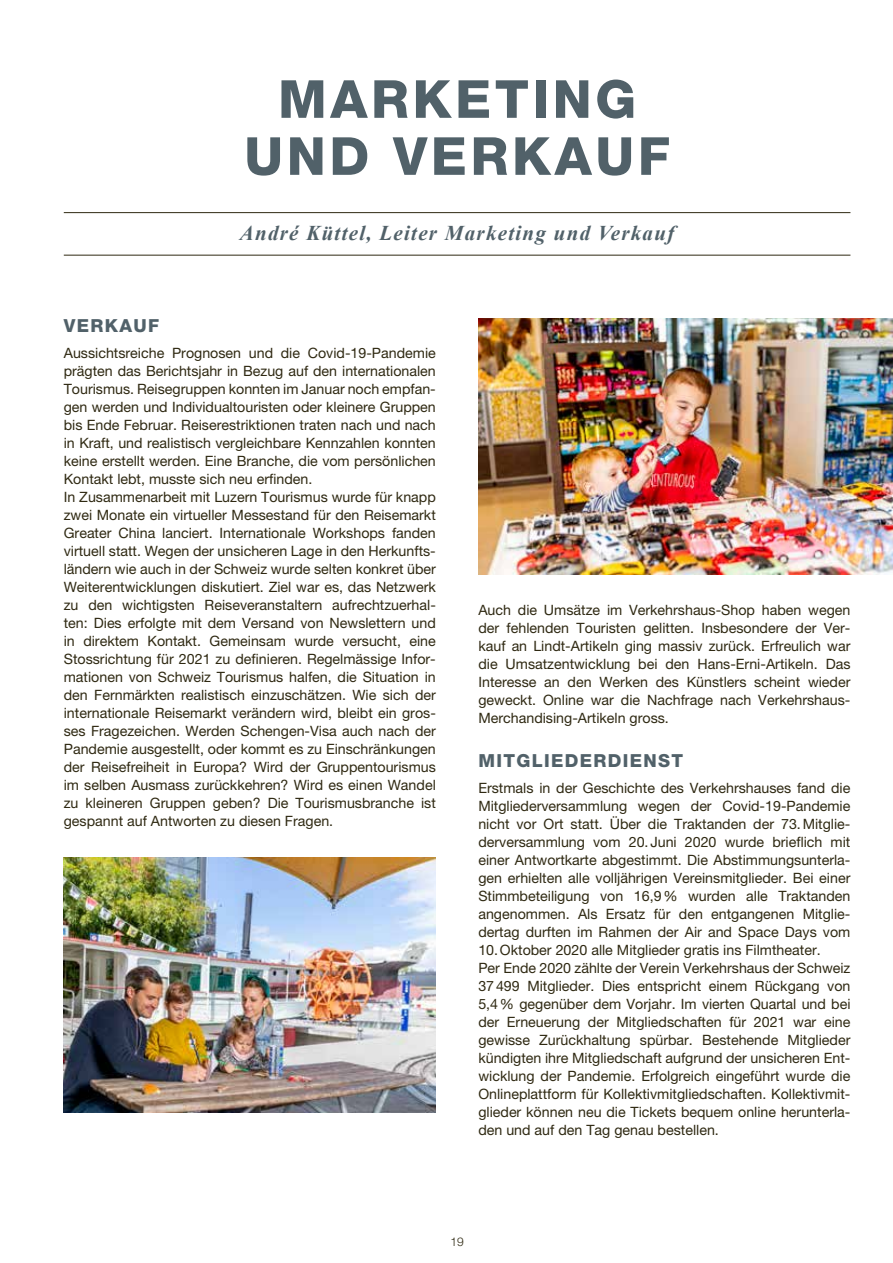
<style>
.page{position:relative;width:893px;height:1263px;background:#fff}
.page>*{position:absolute;margin:0;border:0;box-sizing:border-box;transform-origin:0 0}
.t1{font:800 52.5px/57px "Helvetica Neue LT Std";letter-spacing:.07em;color:#516169;text-align:center}
.t2{font:italic 700 21px "Times New Roman";letter-spacing:.06em;color:#516169}
.t3{font:800 18px "Helvetica Neue LT Std";letter-spacing:.075em;color:#516169}
.t4{font:14.25px/18px "Helvetica Neue LT Pro";color:#2f2912}
.t5{font:300 12px "Helvetica Neue LT Std";color:#2f2912}
</style>
<div class="page">
<hr style="left:64px;top:212px;width:786px;height:1px;background:#2f2912">
<hr style="left:64px;top:255px;width:786px;height:1px;background:#2f2912">
<img style="left:64px;top:857px;width:372px;height:255px">
<img style="left:478px;top:319px;width:415px;height:255px">
<h1 class="t1" style="left:244px;top:70px;width:427px">MARKETING<br>UND VERKAUF</h1>
<h2 class="t2" style="left:240px;top:218px;width:436px">André Küttel, Leiter Marketing und Verkauf</h2>
<p class="t3" style="left:64px;top:315px;width:97px">VERKAUF</p>
<p class="t4" style="left:64px;top:344px;width:374px">Aussichtsreiche Prognosen und die Covid-19-Pandemie prägten das Berichtsjahr in Bezug auf den internationalen Tourismus. Reisegruppen konnten im Januar noch empfan&shy;gen werden und Individualtouristen oder kleinere Gruppen bis Ende Februar. Reiserestriktionen traten nach und nach in Kraft, und realistisch vergleichbare Kennzahlen konnten keine erstellt werden. Eine Branche, die vom persönlichen Kontakt lebt, musste sich neu erfinden.<br>In Zusammenarbeit mit Luzern Tourismus wurde für knapp zwei Monate ein virtueller Messestand für den Reisemarkt Greater China lanciert. Internationale Workshops fanden virtuell statt. Wegen der unsicheren Lage in den Herkunfts&shy;ländern wie auch in der Schweiz wurde selten konkret über Weiterentwicklungen diskutiert. Ziel war es, das Netzwerk zu den wichtigsten Reiseveranstaltern aufrechtzuerhal&shy;ten: Dies erfolgte mit dem Versand von Newslettern und in direktem Kontakt. Gemeinsam wurde versucht, eine Stossrichtung für 2021 zu definieren. Regelmässige Infor&shy;mationen von Schweiz Tourismus halfen, die Situation in den Fernmärkten realistisch einzuschätzen. Wie sich der internationale Reisemarkt verändern wird, bleibt ein gros&shy;ses Fragezeichen. Werden Schengen-Visa auch nach der Pandemie ausgestellt, oder kommt es zu Einschränkungen der Reisefreiheit in Europa? Wird der Gruppentourismus im selben Ausmass zurückkehren? Wird es einen Wandel zu kleineren Gruppen geben? Die Tourismusbranche ist gespannt auf Antworten zu diesen Fragen.</p>
<p class="t4" style="left:478px;top:601px;width:374px;text-align:justify">Auch die Umsätze im Verkehrshaus-Shop haben wegen der fehlenden Touristen gelitten. Insbesondere der Ver&shy;kauf an Lindt-Artikeln ging massiv zurück. Erfreulich war die Umsatzentwicklung bei den Hans-Erni-Artikeln. Das Interesse an den Werken des Künstlers scheint wieder geweckt. Online war die Nachfrage nach Verkehrshaus-Merchandising-Artikeln gross.</p>
<p class="t3" style="left:478px;top:749px;width:206px">MITGLIEDERDIENST</p>
<p class="t4" style="left:478px;top:779px;width:374px">Erstmals in der Geschichte des Verkehrshauses fand die Mitgliederversammlung wegen der Covid-19-Pandemie nicht vor Ort statt. Über die Traktanden der 73.Mitglie&shy;derversammlung vom 20.Juni 2020 wurde brieflich mit einer Antwortkarte abgestimmt. Die Abstimmungsunterla&shy;gen erhielten alle volljährigen Vereinsmitglieder. Bei einer Stimmbeteiligung von 16,9% wurden alle Traktanden angenommen. Als Ersatz für den entgangenen Mitglie&shy;dertag durften im Rahmen der Air and Space Days vom 10.Oktober 2020 alle Mitglieder gratis ins Filmtheater.<br>Per Ende 2020 zählte der Verein Verkehrshaus der Schweiz 37499 Mitglieder. Dies entspricht einem Rückgang von 5,4% gegenüber dem Vorjahr. Im vierten Quartal und bei der Erneuerung der Mitgliedschaften für 2021 war eine gewisse Zurückhaltung spürbar. Bestehende Mitglieder kündigten ihre Mitgliedschaft aufgrund der unsicheren Ent&shy;wicklung der Pandemie. Erfolgreich eingeführt wurde die Onlineplattform für Kollektivmitgliedschaften. Kollektivmit&shy;glieder können neu die Tickets bequem online herunterla&shy;den und auf den Tag genau bestellen.</p>
<p class="t5" style="left:450px;top:1234px;width:15px">19</p>
</div>
